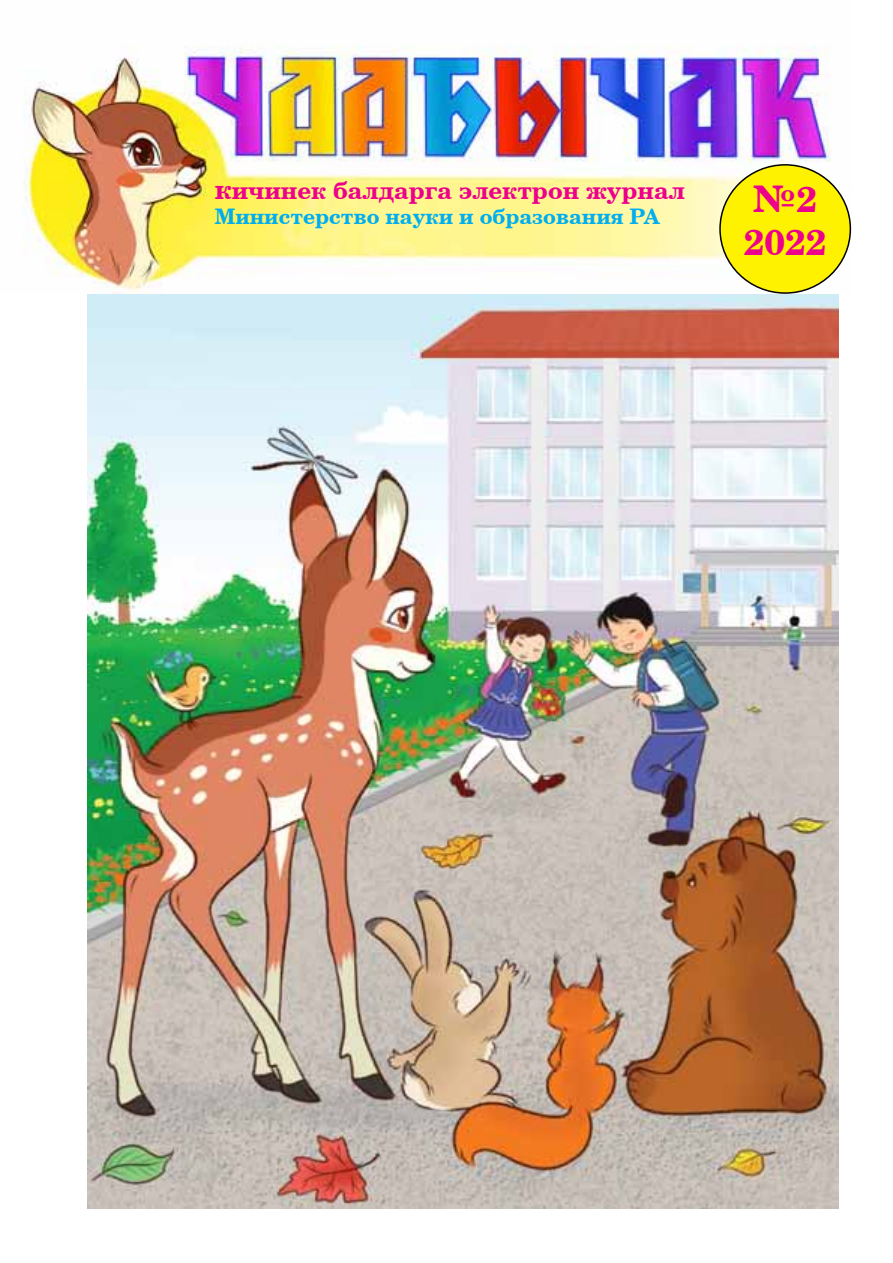
<style>
.page{position:relative;width:893px;height:1263px;background:#fff}
.page>*{position:absolute;margin:0;border:0;box-sizing:border-box;transform-origin:0 0}
.t1{font:700 36px/43.2px "Schoolbook Sayan Altai";color:#ec008c}
.t2{font:700 24px "Schoolbook Sayan Altai";color:#ec008c}
.t3{font:700 21px "Schoolbook Sayan Altai";color:#00aeef}
.s1{font-size:27px}
</style>
<div class="page">
<img style="left:87px;top:294px;width:752px;height:915px">
<img style="left:23px;top:46px;width:828px;height:248px">
<div style="left:720px;top:165px;width:130px;height:128px;background:#fff200;border-radius:50%"></div>
<p class="t2" style="left:215px;top:176px;width:472px"><span class="s1">к</span>ичинек балдарга электрон журнал</p>
<p class="t3" style="left:215px;top:204px;width:447px">Министерство науки и образования РА</p>
<h1 class="t1" style="left:744px;top:177px;width:84px">№2<br>2022</h1>
</div>
